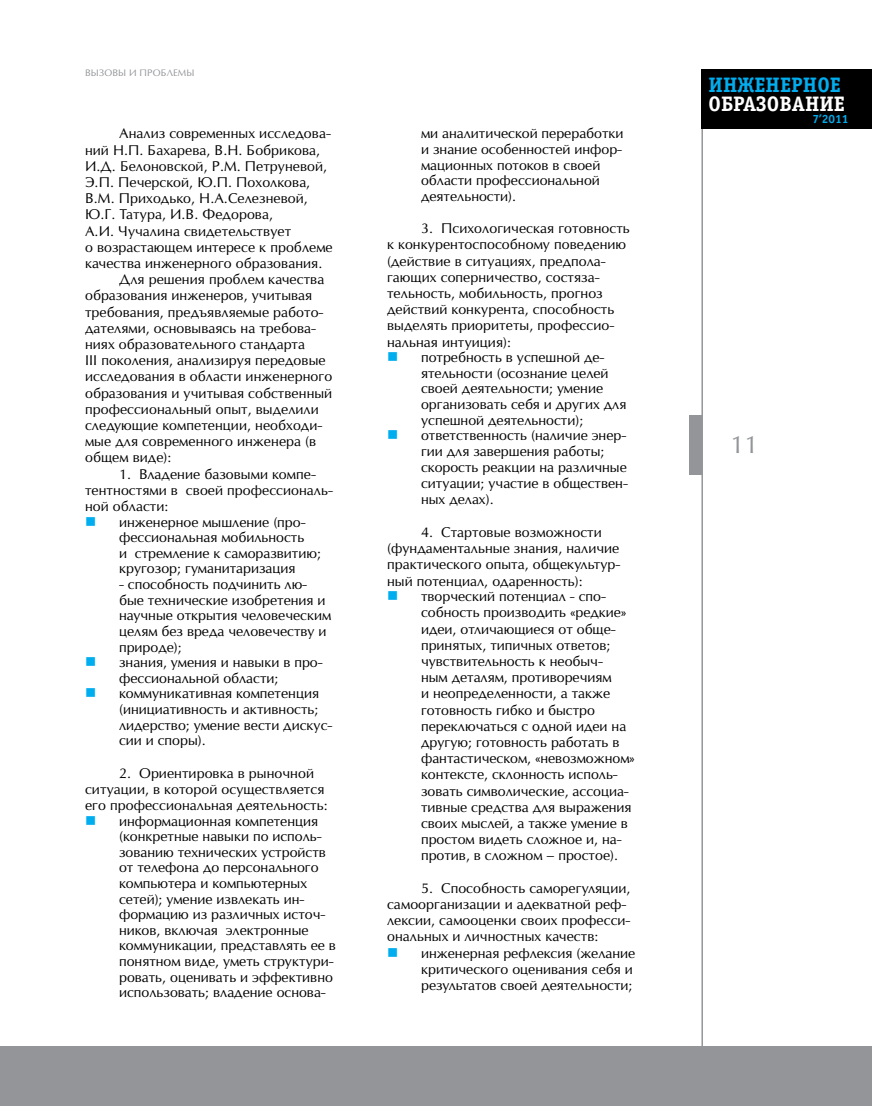
<style>
.page{position:relative;width:872px;height:1106px;background:#fff}
.page>*{position:absolute;margin:0;border:0;box-sizing:border-box;transform-origin:0 0}
.t1{font:24px "Opium New";color:#939598}
.t2{font:700 21px "Officina Serif C";color:#fff}
.t3{font:700 21px "Officina Serif C";color:#00adef}
.t4{font:15px "Wingdings";color:#00adef}
.t5{font:13.5px/16.2px "Opium New";color:#000}
.t6{font:700 12px "Officina Sans C";color:#00adef}
.t7{font:9px "Opium New";color:#939598}
</style>
<div class="page">
<hr style="left:701px;top:69px;width:2px;height:1037px;background:#939598">
<div style="left:701px;top:69px;width:171px;height:60px;background:#000"></div>
<div style="left:689px;top:415px;width:13px;height:60px;background:#939598"></div>
<div style="left:0;top:1046px;width:872px;height:60px;background:#939598"></div>
<p class="t7" style="left:85px;top:67px;width:22px">ВЫЗОВ</p>
<p class="t7" style="left:118px;top:67px;width:36px">Ы И ПРОБЛЕ</p>
<p class="t7" style="left:178px;top:67px;width:18px">МЫ</p>
<p class="t5" style="left:119px;top:125px;width:213px">Анализ современных исследова-</p>
<p class="t5" style="left:85px;top:141px;width:237px">ний Н .П. Бахарева, В .Н . Бобрикова,</p>
<p class="t5" style="left:85px;top:158px;width:244px">И .Д. Белоновской, P.M. Петруневой,</p>
<p class="t5" style="left:85px;top:174px;width:227px">Э.П. Печерской, Ю.П. Похолкова,</p>
<p class="t5" style="left:85px;top:190px;width:224px">В .М. Приходько, Н .А.Селезневой,</p>
<p class="t5" style="left:85px;top:206px;width:189px">Ю.Г. Татура, И .В . Федорова,</p>
<p class="t5" style="left:85px;top:222px;width:208px">А.И . Чучалина свидетельствует</p>
<p class="t5" style="left:85px;top:239px;width:249px">о возрастающем интересе к проблеме</p>
<p class="t5" style="left:85px;top:255px;width:239px">качества инженерного образования.</p>
<p class="t5" style="left:119px;top:271px;width:207px">Для решения проблем качества</p>
<p class="t5" style="left:85px;top:287px;width:229px">образования инженеров, учитывая</p>
<p class="t5" style="left:85px;top:303px;width:240px">требования, предъявляемые работо-</p>
<p class="t5" style="left:85px;top:320px;width:232px">дателями, основываясь на требова-</p>
<p class="t5" style="left:85px;top:336px;width:221px">ниях образовательного стандарта</p>
<p class="t5" style="left:85px;top:352px;width:242px">III поколения, анализируя передовые</p>
<p class="t5" style="left:85px;top:368px;width:249px">исследования в области инженерного</p>
<p class="t5" style="left:85px;top:384px;width:249px">образования и учитывая собственный</p>
<p class="t5" style="left:85px;top:401px;width:235px">профессиональный опыт, выделили</p>
<p class="t5" style="left:85px;top:417px;width:239px">следующие компетенции, необходи-</p>
<p class="t5" style="left:85px;top:433px;width:233px">мые для современного инженера (в</p>
<p class="t5" style="left:85px;top:449px;width:88px">общем виде):</p>
<p class="t5" style="left:119px;top:465px;width:198px">1. Владение базовыми компе-</p>
<p class="t5" style="left:85px;top:482px;width:249px">тентностями в своей профессиональ-</p>
<p class="t5" style="left:85px;top:498px;width:85px">ной области:</p>
<p class="t5" style="left:119px;top:513px;width:188px">инженерное мышление (про-</p>
<p class="t5" style="left:119px;top:529px;width:187px">фессиональная мобильность</p>
<p class="t5" style="left:119px;top:545px;width:203px">и стремление к саморазвитию;</p>
<p class="t5" style="left:119px;top:560px;width:178px">кругозор; гуманитаризация</p>
<p class="t5" style="left:119px;top:576px;width:215px;line-height:15.6px">- способность подчинить лю&shy;бые технические изобретения и научные открытия человеческим целям без вреда человечеству и природе);<br>знания, умения и навыки в про&shy;фессиональной области; коммуникативная компетенция (инициативность и активность; лидерство; умение вести дискус&shy;сии и споры).</p>
<p class="t5" style="left:119px;top:764px;width:196px">2. Ориентировка в рыночной</p>
<p class="t5" style="left:85px;top:780px;width:241px">ситуации, в которой осуществляется</p>
<p class="t5" style="left:85px;top:797px;width:244px">его профессиональная деятельность:</p>
<p class="t5" style="left:119px;top:812px;width:201px">информационная компетенция</p>
<p class="t5" style="left:119px;top:828px;width:204px">(конкретные навыки по исполь-</p>
<p class="t5" style="left:119px;top:843px;width:208px">зованию технических устройств</p>
<p class="t5" style="left:119px;top:859px;width:201px">от телефона до персонального</p>
<p class="t5" style="left:119px;top:875px;width:190px">компьютера и компьютерных</p>
<p class="t5" style="left:119px;top:890px;width:187px">сетей); умение извлекать ин-</p>
<p class="t5" style="left:119px;top:906px;width:208px">формацию из различных источ-</p>
<p class="t5" style="left:119px;top:921px;width:191px">ников, включая электронные</p>
<p class="t5" style="left:119px;top:937px;width:218px">коммуникации, представлять ее в</p>
<p class="t5" style="left:119px;top:953px;width:216px">понятном виде, уметь структури-</p>
<p class="t5" style="left:119px;top:968px;width:215px">ровать, оценивать и эффективно</p>
<p class="t5" style="left:119px;top:984px;width:208px">использовать; владение основа-</p>
<p class="t4" style="left:85px;top:513px;width:13px">■</p>
<p class="t4" style="left:85px;top:812px;width:13px">■</p>
<p class="t5" style="left:421px;top:126px;width:204px;line-height:15.6px">ми аналитической переработки и знание особенностей инфор&shy;мационных потоков в своей области профессиональной деятельности).</p>
<p class="t5" style="left:421px;top:220px;width:210px">3 . Психологическая готовность</p>
<p class="t5" style="left:387px;top:236px;width:241px">к конкурентоспособному поведению</p>
<p class="t5" style="left:387px;top:252px;width:220px">(действие в ситуациях, предпола-</p>
<p class="t5" style="left:387px;top:269px;width:214px">гающих соперничество, состяза-</p>
<p class="t5" style="left:387px;top:285px;width:217px">тельность, мобильность, прогноз</p>
<p class="t5" style="left:387px;top:301px;width:229px">действий конкурента, способность</p>
<p class="t5" style="left:387px;top:317px;width:229px">выделять приоритеты, профессио-</p>
<p class="t5" style="left:387px;top:333px;width:125px">нальная интуиция):</p>
<p class="t5" style="left:421px;top:349px;width:185px">потребность в успешной де-</p>
<p class="t5" style="left:421px;top:365px;width:189px">ятельности (осознание целей</p>
<p class="t5" style="left:421px;top:380px;width:183px">своей деятельности; умение</p>
<p class="t5" style="left:421px;top:396px;width:207px">организовать себя и других для</p>
<p class="t5" style="left:421px;top:411px;width:164px">успешной деятельности);</p>
<p class="t5" style="left:421px;top:427px;width:207px">ответственность (наличие энер-</p>
<p class="t5" style="left:421px;top:443px;width:185px">гии для завершения работы;</p>
<p class="t5" style="left:421px;top:459px;width:207px">скорость реакции на различные</p>
<p class="t5" style="left:421px;top:475px;width:208px">ситуации; участие в обществен-</p>
<p class="t5" style="left:421px;top:491px;width:74px">ных делах).</p>
<p class="t5" style="left:387px;top:524px;width:235px;text-indent:34px">4. Стартовые возможности (фундаментальные знания, наличие практического опыта, общекультур&shy;ный потенциал, одаренность):</p>
<p class="t5" style="left:421px;top:588px;width:215px">творческий потенциал - спо&shy;собность производить «редкие» идеи, отличающиеся от обще&shy;принятых, типичных ответов; чувствительность к необыч-<br>ным деталям, противоречиям<br>и неопределенности, а также готовность гибко и быстро переключаться с одной идеи на другую; готовность работать в фантастическом, «невозможном» контексте, склонность исполь&shy;зовать символические, ассоциа&shy;тивные средства для выражения своих мыслей, а также умение в простом видеть сложное и, на&shy;против, в сложном – простое).</p>
<p class="t5" style="left:387px;top:879px;width:245px;text-indent:34px">5. Способность саморегуляции, самоорганизации и адекватной реф&shy;лексии, самооценки своих професси&shy;ональных и личностных качеств:</p>
<p class="t5" style="left:421px;top:944px;width:216px">инженерная рефлексия (желание критического оценивания себя и результатов своей деятельности;</p>
<p class="t4" style="left:387px;top:349px;width:13px">■</p>
<p class="t4" style="left:387px;top:427px;width:13px">■</p>
<p class="t4" style="left:387px;top:587px;width:13px">■</p>
<p class="t4" style="left:387px;top:944px;width:13px">■</p>
<h2 class="t3" style="left:708px;top:73px;width:134px">ИНЖЕНЕРНОЕ</h2>
<h2 class="t2" style="left:708px;top:91px;width:138px">ОБРАЗОВАНИЕ</h2>
<p class="t6" style="left:812px;top:113px;width:38px">7’2011</p>
<h1 class="t1" style="left:730px;top:429px;width:30px">11</h1>
</div>
